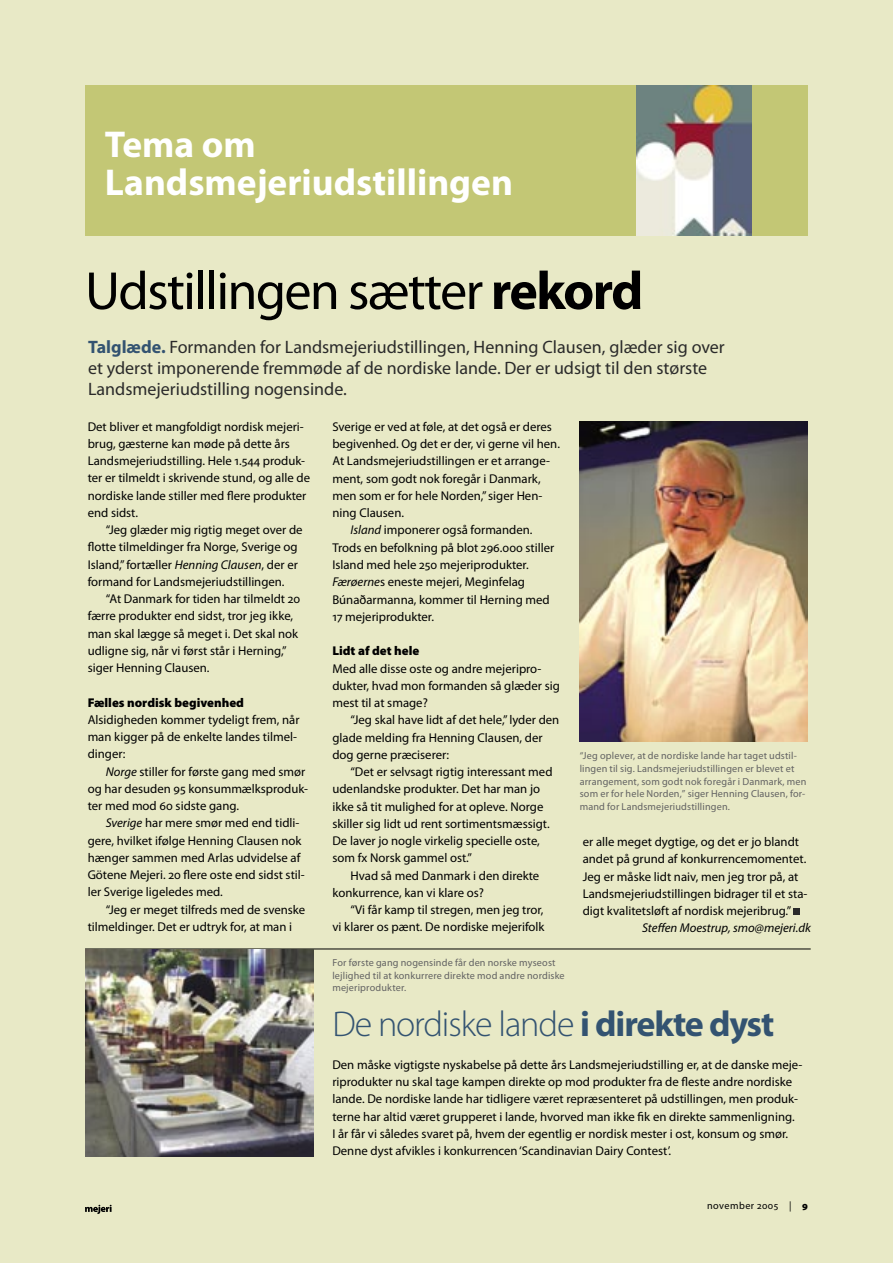
<style>
.page{position:relative;width:893px;height:1263px;background:#e8e9c6}
.page>*{position:absolute;margin:0;border:0;box-sizing:border-box;transform-origin:0 0}
.Rubrik_60_bold{font:54px "Myriad Pro";letter-spacing:-.03em;color:#000}
.t1{font:700 37.5px/37.5px "Myriad Pro";color:#fff}
.Rubrik_44{font:300 36px "Myriad Pro";letter-spacing:-.03em;color:#335371}
.Underrubrik_BRØD{font:18px/21px "Myriad Pro";color:#2a2a2a}
.Artikel_BRØD_m_indryk{font:12.75px/17.2px "Myriad Pro";color:#000}
.Artikel_BRØD{font:12.75px/17.2px "Myriad Pro";color:#000}
.Mellemrubrik{font:900 12.75px "Myriad Pro";color:#000}
.Forfatter{font:italic 12.75px "Myriad Pro";color:#000}
.Billed_txt{font:10.2px/12.8px "Myriad Pro";letter-spacing:.015em;color:#636363}
.t2{font:10.2px "Myriad Pro";letter-spacing:.045em;color:#000}
.s1{font-weight:700}
.s2{font-weight:700;color:#335371}
.s3{font-style:italic}
.s4{font-weight:900}
</style>
<div class="page">
<div style="left:85px;top:85px;width:723px;height:150px;background:#c3c775"></div>
<svg style="left:793px;top:909px;width:6px;height:6px"></svg>
<hr style="left:85px;top:949px;width:726px;height:1px;background:#000">
<img style="left:580px;top:422px;width:228px;height:320px">
<img style="left:636px;top:85px;width:115px;height:150px">
<img style="left:85px;top:949px;width:228px;height:208px">
<svg style="left:85px;top:1205px;width:27px;height:9px"></svg>
<p class="t1" style="left:105px;top:126px;width:410px">Tema om<br>Landsmejeriudstillingen</p>
<p class="Rubrik_60_bold" style="left:85px;top:261px;width:560px">Udstillingen sætter <span class="s1">rekord</span></p>
<p class="Underrubrik_BRØD" style="left:88px;top:336px;width:638px"><span class="s2">Talglæde.</span> Formanden for Landsmejeriudstillingen, Henning Clausen, glæder sig over et yderst imponerende fremmøde af de nordiske lande. Der er udsigt til den største<br>Landsmejeriudstilling nogensinde.</p>
<p class="Artikel_BRØD_m_indryk" style="left:332px;top:418px;width:229px">Sverige er ved at føle, at det også er deres begivenhed. Og det er der, vi gerne vil hen.<br>At Landsmejeriudstillingen er et arrange&shy;ment, som godt nok foregår i Danmark, men som er for hele Norden,” siger Hen&shy;ning Clausen.</p>
<p class="Artikel_BRØD_m_indryk" style="left:332px;top:522px;width:223px;text-indent:18px"><span class="s3">Island</span> imponerer også formanden.<br>Trods en befolkning på blot 296.000 stiller Island med hele 250 mejeriprodukter.<br><span class="s3">Færøerne</span>s eneste mejeri, Meginfelag Búnaðarmanna, kommer til Herning med 17 mejeriprodukter.</p>
<p class="Mellemrubrik" style="left:332px;top:644px;width:88px">Lidt af det hele</p>
<p class="Artikel_BRØD" style="left:332px;top:660px;width:229px">Med alle disse oste og andre mejeripro&shy;dukter, hvad mon formanden så glæder sig mest til at smage?</p>
<p class="Artikel_BRØD_m_indryk" style="left:332px;top:712px;width:228px;text-indent:18px">“Jeg skal have lidt af det hele,” lyder den glade melding fra Henning Clausen, der dog gerne præciserer:</p>
<p class="Artikel_BRØD_m_indryk" style="left:332px;top:763px;width:222px;text-indent:18px">“Det er selvsagt rigtig interessant med udenlandske produkter. Det har man jo ikke så tit mulighed for at opleve. Norge skiller sig lidt ud rent sortimentsmæssigt.<br>De laver jo nogle virkelig specielle oste, som fx Norsk gammel ost.”</p>
<p class="Artikel_BRØD_m_indryk" style="left:332px;top:867px;width:208px;text-indent:18px">Hvad så med Danmark i den direkte konkurrence, kan vi klare os?</p>
<p class="Artikel_BRØD_m_indryk" style="left:332px;top:901px;width:214px;text-align:right">“Vi får kamp til stregen, men jeg tror,<br>vi klarer os pænt. De nordiske mejerifolk</p>
<p class="Artikel_BRØD" style="left:88px;top:418px;width:224px">Det bliver et mangfoldigt nordisk mejeri&shy;brug, gæsterne kan møde på dette års Landsmejeriudstilling. Hele 1.544 produk&shy;ter er tilmeldt i skrivende stund, og alle de nordiske lande stiller med flere produkter end sidst.</p>
<p class="Artikel_BRØD_m_indryk" style="left:88px;top:521px;width:216px;text-indent:18px">“Jeg glæder mig rigtig meget over de flotte tilmeldinger fra Norge, Sverige og Island,” fortæller <span class="s3">Henning Clausen</span>, der er formand for Landsmejeriudstillingen.</p>
<p class="Artikel_BRØD_m_indryk" style="left:88px;top:590px;width:214px;text-indent:18px">“At Danmark for tiden har tilmeldt 20 færre produkter end sidst, tror jeg ikke, man skal lægge så meget i. Det skal nok udligne sig, når vi først står i Herning,” siger Henning Clausen.</p>
<p class="Mellemrubrik" style="left:88px;top:695px;width:158px">Fælles nordisk begivenhed</p>
<p class="Artikel_BRØD" style="left:88px;top:711px;width:213px">Alsidigheden kommer tydeligt frem, når man kigger på de enkelte landes tilmel&shy;dinger:</p>
<p class="Artikel_BRØD_m_indryk" style="left:88px;top:763px;width:222px;text-indent:18px"><span class="s3">Norge</span> stiller for første gang med smør og har desuden 95 konsummælksproduk&shy;ter med mod 60 sidste gang.</p>
<p class="Artikel_BRØD_m_indryk" style="left:88px;top:815px;width:219px;text-indent:18px"><span class="s3">Sverige</span> har mere smør med end tidli&shy;gere, hvilket ifølge Henning Clausen nok hænger sammen med Arlas udvidelse af Götene Mejeri. 20 flere oste end sidst stil&shy;ler Sverige ligeledes med.</p>
<p class="Artikel_BRØD_m_indryk" style="left:88px;top:901px;width:219px;text-indent:18px">“Jeg er meget tilfreds med de svenske tilmeldinger. Det er udtryk for, at man i</p>
<p class="Billed_txt" style="left:580px;top:749px;width:228px">“Jeg oplever, at de nordiske lande har taget udstil&shy;lingen til sig. Landsmejeriudstillingen er blevet et arrangement, som godt nok foregår i Danmark, men som er for hele Norden,” siger Henning Clausen, for&shy;mand for Landsmejeriudstillingen.</p>
<p class="Artikel_BRØD_m_indryk" style="left:583px;top:833px;width:226px">er alle meget dygtige, og det er jo blandt andet på grund af konkurrencemomentet.<br>Jeg er måske lidt naiv, men jeg tror på, at Landsmejeriudstillingen bidrager til et sta&shy;digt kvalitetsløft af nordisk mejeribrug.”</p>
<p class="Forfatter" style="left:642px;top:921px;width:170px">Steffen Moestrup, smo@mejeri.dk</p>
<p class="Billed_txt" style="left:332px;top:956px;width:234px">For første gang nogensinde får den norske myseost lejlighed til at konkurrere direkte mod andre nordiske mejeriprodukter.</p>
<p class="Rubrik_44" style="left:332px;top:1004px;width:443px">De nordiske lande <span class="s1">i direkte dyst</span></p>
<p class="Artikel_BRØD" style="left:332px;top:1056px;width:472px">Den måske vigtigste nyskabelse på dette års Landsmejeriudstilling er, at de danske meje&shy;riprodukter nu skal tage kampen direkte op mod produkter fra de fleste andre nordiske lande. De nordiske lande har tidligere været repræsenteret på udstillingen, men produk&shy;terne har altid været grupperet i lande, hvorved man ikke fik en direkte sammenligning.<br>I år får vi således svaret på, hvem der egentlig er nordisk mester i ost, konsum og smør.<br>Denne dyst afvikles i konkurrencen ‘Scandinavian Dairy Contest’.</p>
<p class="t2" style="left:707px;top:1199px;width:102px">november 2005 | <span class="s4">9</span></p>
</div>
